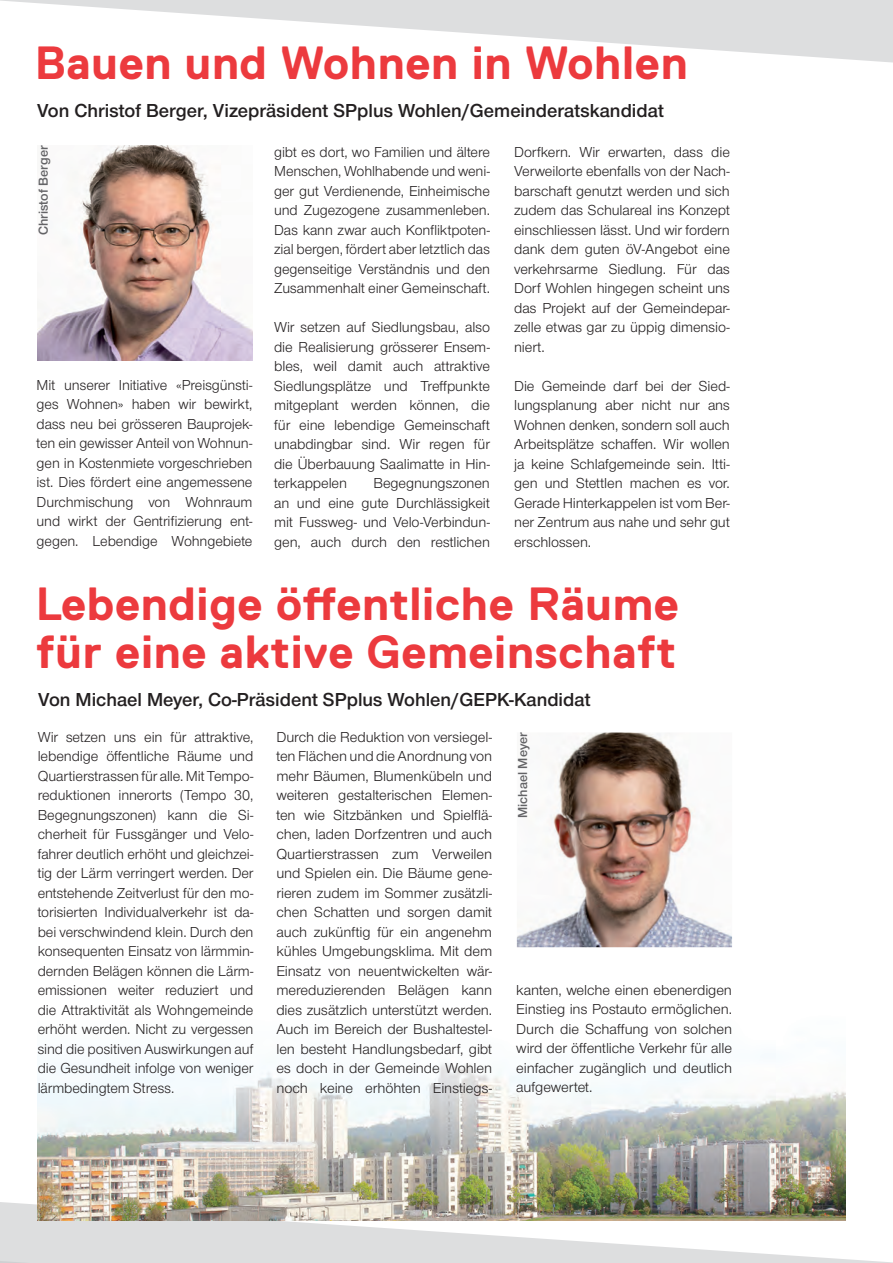
<style>
.page{position:relative;width:893px;height:1263px;background:#fff}
.page>*{position:absolute;margin:0;border:0;box-sizing:border-box;transform-origin:0 0}
.t1{font:700 46.5px/48px "Replica";letter-spacing:.015em;color:#ec3a3e}
.t2{font:19.5px "Nimbus San Nov Sem Bol";color:#231f20}
.t3{font:15px/19.5px "Nimbus San Nov";letter-spacing:-.005em;color:#231f20;text-align:justify}
.t4{font:13.5px "Nimbus San Nov Sem Bol";color:#636366}
</style>
<div class="page">
<svg style="left:439px;top:1202px;width:453px;height:61px"></svg>
<img style="left:38px;top:1063px;width:807px;height:157px">
<svg style="left:0;top:0;width:892px;height:63px"></svg>
<img style="left:0;top:1200px;width:439px;height:63px">
<img style="left:38px;top:146px;width:215px;height:214px">
<img style="left:516px;top:732px;width:215px;height:215px">
<h1 class="t1" style="left:35px;top:39px;width:654px">Bauen und Wohnen in Wohlen</h1>
<h2 class="t2" style="left:37px;top:99px;width:628px">Von Christof Berger, Vizepräsident SPplus Wohlen/Gemeinderatskandidat</h2>
<p class="t4" style="left:35px;top:235px;width:91px;rotate:-90deg">Christof Berger</p>
<p class="t3" style="left:37px;top:375px;width:217px">Mit unserer Initiative «Preisgünsti&shy;ges Wohnen» haben wir bewirkt, dass neu bei grösseren Bauprojek&shy;ten ein gewisser Anteil von Wohnun&shy;gen in Kostenmiete vorgeschrieben ist. Dies fördert eine angemessene Durchmischung von Wohnraum und wirkt der Gentrifizierung ent&shy;gegen. Lebendige Wohngebiete</p>
<p class="t3" style="left:274px;top:142px;width:217px">gibt es dort, wo Familien und ältere Menschen, Wohlhabende und weni&shy;ger gut Verdienende, Einheimische und Zugezogene zusammenleben.<br>Das kann zwar auch Konfliktpoten&shy;zial bergen, fördert aber letztlich das gegenseitige Verständnis und den Zusammenhalt einer Gemeinschaft.</p>
<p class="t3" style="left:274px;top:318px;width:217px">Wir setzen auf Siedlungsbau, also die Realisierung grösserer Ensem&shy;bles, weil damit auch attraktive Siedlungsplätze und Treffpunkte mitgeplant werden können, die für eine lebendige Gemeinschaft unabdingbar sind. Wir regen für die Überbauung Saalimatte in Hin&shy;terkappelen</p>
<p class="t3" style="left:274px;top:474px;width:217px;text-indent:99px">Begegnungszonen an und eine gute Durchlässigkeit mit Fussweg- und Velo-Verbindun&shy;gen, auch durch den restlichen</p>
<p class="t3" style="left:514px;top:142px;width:217px">Dorfkern. Wir erwarten, dass die Verweilorte ebenfalls von der Nach&shy;barschaft genutzt werden und sich zudem das Schulareal ins Konzept einschliessen lässt. Und wir fordern dank dem guten öV-Angebot eine verkehrsarme Siedlung. Für das Dorf Wohlen hingegen scheint uns das Projekt auf der Gemeindepar&shy;zelle etwas gar zu üppig dimensio&shy;niert.</p>
<p class="t3" style="left:514px;top:376px;width:217px">Die Gemeinde darf bei der Sied&shy;lungsplanung aber nicht nur ans Wohnen denken, sondern soll auch Arbeitsplätze schaffen. Wir wollen ja keine Schlafgemeinde sein. Itti&shy;gen und Stettlen machen es vor.<br>Gerade Hinterkappelen ist vom Ber&shy;ner Zentrum aus nahe und sehr gut erschlossen.</p>
<h1 class="t1" style="left:36px;top:580px;width:644px">Lebendige öffentliche Räume für eine aktive Gemeinschaft</h1>
<h2 class="t2" style="left:38px;top:688px;width:553px">Von Michael Meyer, Co-Präsident SPplus Wohlen/GEPK-Kandidat</h2>
<p class="t3" style="left:38px;top:727px;width:217px">Wir setzen uns ein für attraktive, lebendige öffentliche Räume und Quartierstrassen für alle. Mit Tempo&shy;reduktionen innerorts (Tempo 30, Begegnungszonen) kann die Si&shy;cherheit für Fussgänger und Velo&shy;fahrer deutlich erhöht und gleichzei&shy;tig der Lärm verringert werden. Der entstehende Zeitverlust für den mo&shy;torisierten Individualverkehr ist da&shy;bei verschwindend klein. Durch den konsequenten Einsatz von lärmmin&shy;dernden Belägen können die Lärm&shy;emissionen weiter reduziert und die Attraktivität als Wohngemeinde erhöht werden. Nicht zu vergessen sind die positiven Auswirkungen auf die Gesundheit infolge von weniger lärmbedingtem Stress.</p>
<p class="t3" style="left:276px;top:727px;width:217px">Durch die Reduktion von versiegel&shy;ten Flächen und die Anordnung von mehr Bäumen, Blumenkübeln und weiteren gestalterischen Elemen&shy;ten wie Sitzbänken und Spielflä&shy;chen, laden Dorfzentren und auch Quartierstrassen zum Verweilen und Spielen ein. Die Bäume gene&shy;rieren zudem im Sommer zusätzli&shy;chen Schatten und sorgen damit auch zukünftig für ein angenehm kühles Umgebungsklima. Mit dem Einsatz von neuentwickelten wär&shy;mereduzierenden Belägen kann dies zusätzlich unterstützt werden.<br>Auch im Bereich der Bushaltestel&shy;len besteht Handlungsbedarf, gibt es doch in der Gemeinde Wohlen noch keine erhöhten Einstiegs-</p>
<p class="t4" style="left:514px;top:818px;width:87px;rotate:-90deg">Michael Meyer</p>
<p class="t3" style="left:516px;top:980px;width:217px">kanten, welche einen ebenerdigen Einstieg ins Postauto ermöglichen.<br>Durch die Schaffung von solchen wird der öffentliche Verkehr für alle einfacher zugänglich und deutlich aufgewertet.</p>
</div>
